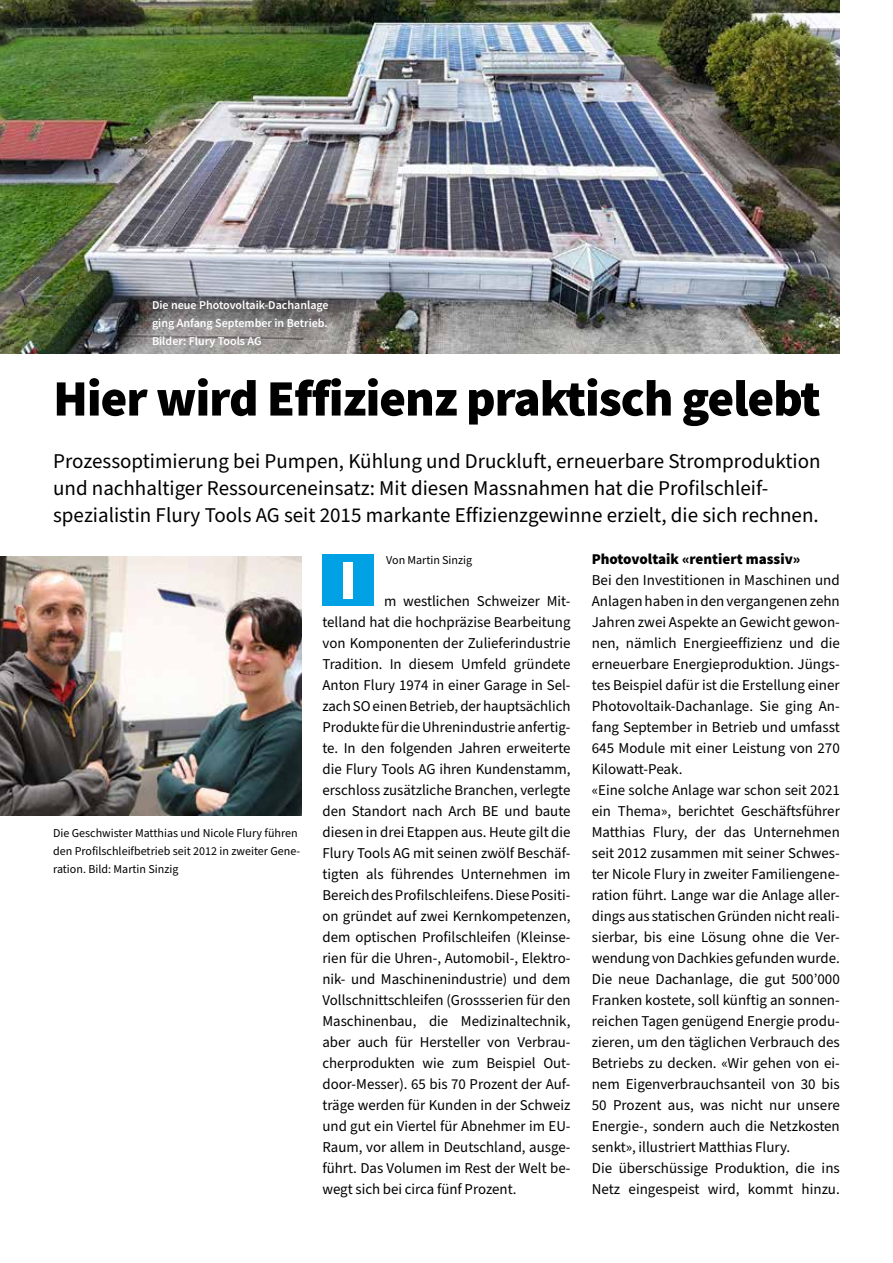
<style>
.page{position:relative;width:893px;height:1263px;background:#fff}
.page>*{position:absolute;margin:0;border:0;box-sizing:border-box;transform-origin:0 0}
.t1{font:900 55.5px "Source Sans Pro";color:#fff}
.t2{font:900 51px "Source Sans Pro";letter-spacing:-.02em;color:#000}
.t3{font:21px/27px "Source Sans Pro";color:#000}
.t4{font:15px/21px "Source Sans Pro";color:#000;text-align:justify}
.t5{font:900 15px "Source Sans Pro";color:#000}
.t6{font:12px/18px "Source Sans Pro";color:#000}
.t7{font:600 12px/18px "Source Sans Pro";color:#fff;text-align:justify}
</style>
<div class="page">
<img style="left:0;top:0;width:840px;height:354px">
<img style="left:0;top:556px;width:301px;height:260px">
<div style="left:322px;top:555px;width:51px;height:51px;background:#00a1e5"></div>
<p class="t7" style="left:152px;top:296px;width:178px">Die neue Photovoltaik-Dachanlage ging Anfang September in Betrieb.<br>Bilder: Flury Tools AG</p>
<h2 class="t2" style="left:53px;top:363px;width:769px">Hier wird Effizienz praktisch gelebt</h2>
<p class="t3" style="left:53px;top:448px;width:769px">Prozessoptimierung bei Pumpen, Kühlung und Druckluft, erneuerbare Stromproduktion und nachhaltiger Ressourceneinsatz: Mit diesen Massnahmen hat die Profilschleif&shy;spezialistin Flury Tools AG seit 2015 markante Effizienzgewinne erzielt, die sich rechnen.</p>
<p class="t6" style="left:386px;top:551px;width:88px">Von Martin Sinzig</p>
<h1 class="t1" style="left:339px;top:542px;width:19px">I</h1>
<p class="t4" style="left:322px;top:591px;width:250px;text-indent:62px">m westlichen Schweizer Mit&shy;telland hat die hochpräzise Bearbeitung von Komponenten der Zulieferindustrie Tradition. In diesem Umfeld gründete Anton Flury 1974 in einer Garage in Sel&shy;zach SO einen Betrieb, der hauptsächlich Produkte für die Uhrenindustrie anfertig&shy;te. In den folgenden Jahren erweiterte die Flury Tools AG ihren Kundenstamm, erschloss zusätzliche Branchen, verlegte den Standort nach Arch BE und baute diesen in drei Etappen aus. Heute gilt die Flury Tools AG mit seinen zwölf Beschäf&shy;tigten als führendes Unternehmen im Bereich des Profilschleifens. Diese Positi&shy;on gründet auf zwei Kernkompetenzen, dem optischen Profilschleifen (Kleinse&shy;rien für die Uhren-, Automobil-, Elektro&shy;nik- und Maschinenindustrie) und dem Vollschnittschleifen (Grossserien für den Maschinenbau, die Medizinaltechnik, aber auch für Hersteller von Verbrau&shy;cherprodukten wie zum Beispiel Out&shy;door-Messer). 65 bis 70 Prozent der Auf&shy;träge werden für Kunden in der Schweiz und gut ein Viertel für Abnehmer im EU-Raum, vor allem in Deutschland, ausge&shy;führt. Das Volumen im Rest der Welt be&shy;wegt sich bei circa fünf Prozent.</p>
<p class="t5" style="left:592px;top:548px;width:210px">Photovoltaik «rentiert massiv»</p>
<p class="t4" style="left:592px;top:570px;width:250px;text-align:left">Bei den Investitionen in Maschinen und Anlagen haben in den vergangenen zehn Jahren zwei Aspekte an Gewicht gewon&shy;nen, nämlich Energieeffizienz und die erneuerbare Energieproduktion. Jüngs&shy;tes Beispiel dafür ist die Erstellung einer Photovoltaik-Dachanlage. Sie ging An&shy;fang September in Betrieb und umfasst 645 Module mit einer Leistung von 270<br>Kilowatt-Peak.<br>«Eine solche Anlage war schon seit 2021 ein Thema», berichtet Geschäftsführer Matthias Flury, der das Unternehmen seit 2012 zusammen mit seiner Schwes&shy;ter Nicole Flury in zweiter Familiengene&shy;ration führt. Lange war die Anlage aller&shy;dings aus statischen Gründen nicht reali&shy;sierbar, bis eine Lösung ohne die Ver&shy;wendung von Dachkies gefunden wurde.<br>Die neue Dachanlage, die gut 500’000<br>Franken kostete, soll künftig an sonnen&shy;reichen Tagen genügend Energie produ&shy;zieren, um den täglichen Verbrauch des Betriebs zu decken. «Wir gehen von ei&shy;nem Eigenverbrauchsanteil von 30 bis 50 Prozent aus, was nicht nur unsere Energie-, sondern auch die Netzkosten senkt», illustriert Matthias Flury.<br>Die überschüssige Produktion, die ins Netz eingespeist wird, kommt hinzu.</p>
<p class="t6" style="left:53px;top:824px;width:248px">Die Geschwister Matthias und Nicole Flury führen den Profilschleifbetrieb seit 2012 in zweiter Gene&shy;ration. Bild: Martin Sinzig</p>
</div>
